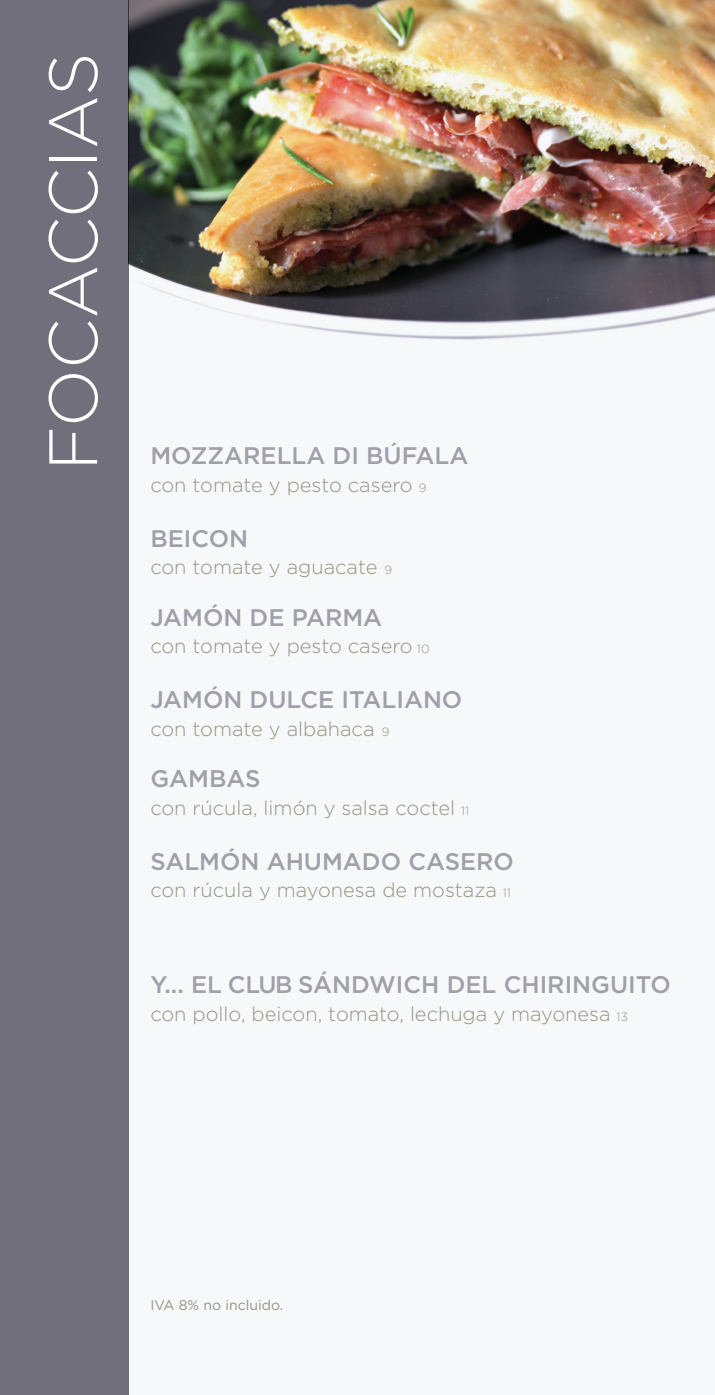
<style>
.page{position:relative;width:715px;height:1395px;background:#fff}
.page>*{position:absolute;margin:0;border:0;box-sizing:border-box;transform-origin:0 0}
.t1{font:300 68.4px "Gotham";letter-spacing:-.01em;color:#fff}
.t2{font:500 24px "Gotham";color:#a09faa}
.t3{font:300 20px "Gotham";color:#959383}
.t4{font:14px "Gotham";color:#959383}
.s1{font-size:12px}
</style>
<div class="page">
<div style="left:0;top:0;width:714px;height:1395px;background:#f7f8f9"></div>
<img style="left:128px;top:0;width:586px;height:354px">
<div style="left:0;top:0;width:128px;height:1395px;background:#74737e"></div>
<p class="t1" style="left:30px;top:471px;width:420px;rotate:-90deg">FOCACCIAS</p>
<p class="t2" style="left:150px;top:440px;width:319px">MOZZARELLA DI BÚFALA</p>
<p class="t3" style="left:150px;top:472px;width:277px">con tomate y pesto casero <span class="s1">9</span></p>
<p class="t2" style="left:150px;top:523px;width:99px">BEICON</p>
<p class="t3" style="left:150px;top:555px;width:243px">con tomate y aguacate <span class="s1">9</span></p>
<p class="t2" style="left:150px;top:602px;width:233px">JAMÓN DE PARMA</p>
<p class="t3" style="left:150px;top:634px;width:280px">con tomate y pesto casero <span class="s1">10</span></p>
<p class="t2" style="left:150px;top:684px;width:313px">JAMÓN DULCE ITALIANO</p>
<p class="t3" style="left:150px;top:716px;width:240px">con tomate y albahaca <span class="s1">9</span></p>
<p class="t2" style="left:150px;top:763px;width:111px">GAMBAS</p>
<p class="t3" style="left:150px;top:795px;width:320px">con rúcula, limón y salsa coctel <span class="s1">11</span></p>
<p class="t2" style="left:150px;top:846px;width:365px">SALMÓN AHUMADO CASERO</p>
<p class="t3" style="left:150px;top:878px;width:362px">con rúcula y mayonesa de mostaza <span class="s1">11</span></p>
<p class="t2" style="left:150px;top:969px;width:522px">Y... EL CLUB SÁNDWICH DEL CHIRINGUITO</p>
<p class="t3" style="left:150px;top:1001px;width:479px">con pollo, beicon, tomato, lechuga y mayonesa <span class="s1">13</span></p>
<p class="t4" style="left:150px;top:1296px;width:134px">IVA 8% no incluido.</p>
</div>
